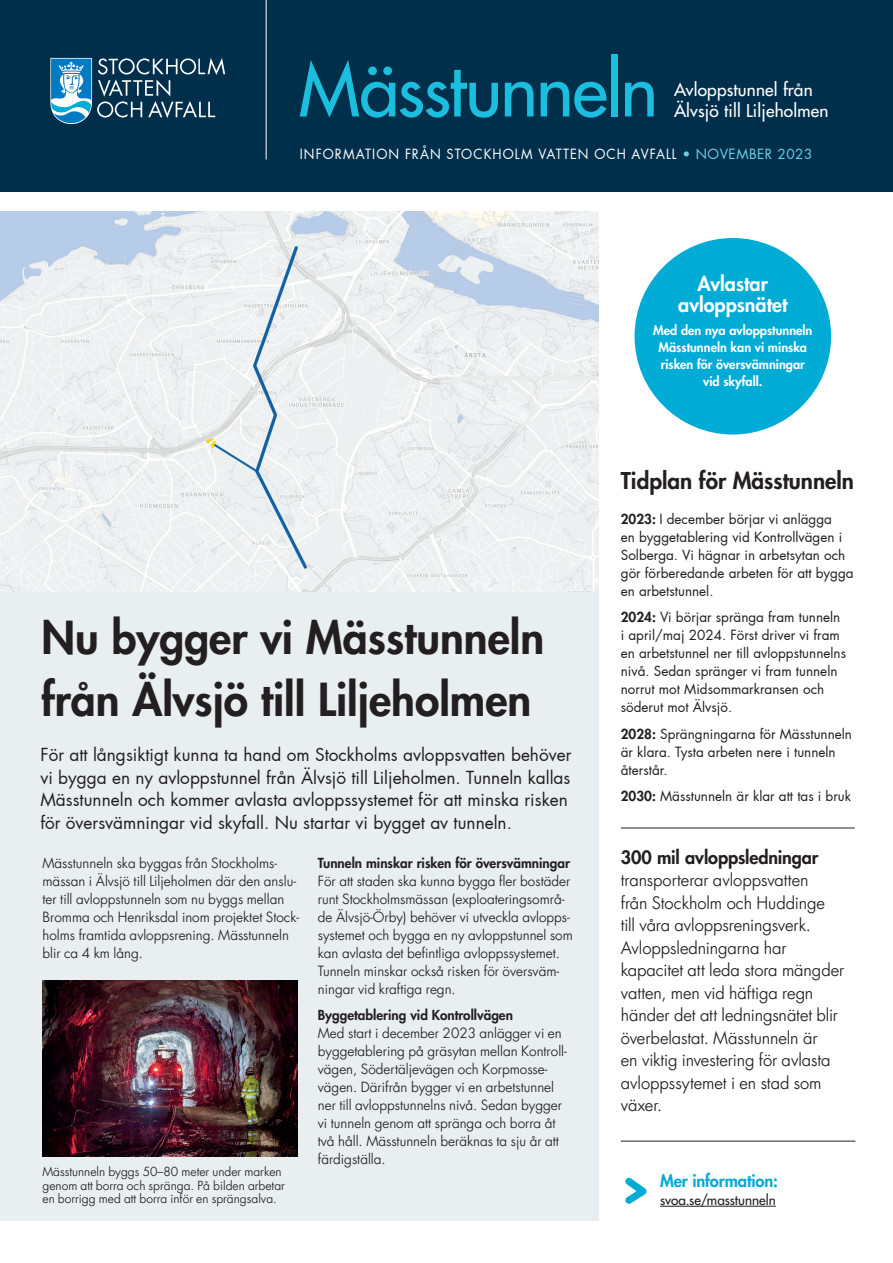
<style>
.page{position:relative;width:893px;height:1263px;background:#fff}
.page>*{position:absolute;margin:0;border:0;box-sizing:border-box;transform-origin:0 0}
.t1{font:500 72px "Futura LT Pro";letter-spacing:-.025em;color:#1cbedf}
.t2{font:800 44.25px/61.5px "Futura LT Pro";color:#231f20}
.t3{font:800 22.5px "Futura LT Pro";color:#231f20}
.t4{font:800 19.8px/21px "Futura LT Pro";color:#fff;text-align:center}
.t5{font:800 18px "Futura LT Pro";letter-spacing:-.005em;color:#231f20}
.t6{font:17.25px/22.5px "Futura";color:#231f20}
.t7{font:500 17.25px/20.7px "Futura LT Pro";letter-spacing:.01em;color:#fff}
.t8{font:800 16.65px "Futura LT Pro";letter-spacing:-.01em;color:#00acd5}
.t9{font:16.5px/22.5px "Futura L Tfor SVOA Sm Lt";letter-spacing:-.005em;color:#231f20}
.t10{font:13.5px/18px "Futura L Tfor SVOA Sm Lt";color:#231f20}
.t11{font:13.5px/18px "Futura";color:#231f20}
.t12{font:800 13.5px "Futura LT Pro";color:#231f20}
.t13{font:13.5px "Futura";letter-spacing:.075em;color:#fff;scale:.95 1}
.t14{font:500 13.5px "Futura LT Pro";letter-spacing:-.005em;color:#231f20}
.t15{font:800 12.75px/17px "Futura LT Pro";color:#fff;text-align:center}
.t16{font:12px/13.5px "Futura L Tfor SVOA Sm Lt";color:#231f20}
.s1{color:#6fcee7}
.s2{font-family:"Futura LT Pro";font-weight:800}
</style>
<div class="page">
<div style="left:0;top:212px;width:598px;height:1008px;background:#e9eef0"></div>
<div style="left:0;top:0;width:893px;height:191px;background:#002f4c"></div>
<svg style="left:50px;top:58px;width:175px;height:66px"></svg>
<hr style="left:266px;top:0;width:1px;height:159px;background:#fff">
<div style="left:635px;top:238px;width:196px;height:197px;background:#00acd5;border-radius:50%"></div>
<img style="left:43px;top:981px;width:255px;height:176px">
<hr style="left:660px;top:1206px;width:116px;height:1px;background:#231f20">
<hr style="left:621px;top:1141px;width:234px;height:1px;background:#231f20">
<hr style="left:621px;top:828px;width:234px;height:1px;background:#231f20">
<svg style="left:625px;top:1177px;width:22px;height:27px"></svg>
<img style="left:0;top:212px;width:598px;height:379px">
<h1 class="t1" style="left:299px;top:36px;width:361px">Mässtunneln</h1>
<p class="t7" style="left:674px;top:78px;width:156px">Avloppstunnel från<br>Älvsjö till Liljeholmen</p>
<p class="t13" style="left:300px;top:145px;width:541px">INFORMATION FRÅN STOCKHOLM VATTEN OCH AVFALL <span class="s1">• NOVEMBER 2023</span></p>
<h2 class="t2" style="left:41px;top:605px;width:504px">Nu bygger vi Mässtunneln från Älvsjö till Liljeholmen</h2>
<p class="t6" style="left:40px;top:744px;width:533px">För att långsiktigt kunna ta hand om Stockholms avloppsvatten behöver vi bygga en ny avloppstunnel från Älvsjö till Liljeholmen. Tunneln kallas Mässtunneln och kommer avlasta avloppssystemet för att minska risken för översvämningar vid skyfall. Nu startar vi bygget av tunneln.</p>
<p class="t10" style="left:43px;top:854px;width:258px">Mässtunneln ska byggas från Stockholms&shy;mässan i Älvsjö till Liljeholmen där den anslu&shy;ter till avloppstunneln som nu byggs mellan Bromma och Henriksdal inom projektet Stock&shy;holms framtida avloppsrening. Mässtunneln blir ca 4 km lång.</p>
<p class="t12" style="left:318px;top:852px;width:254px">Tunneln minskar risken för översvämningar</p>
<p class="t10" style="left:318px;top:872px;width:257px">För att staden ska kunna bygga fler bostäder runt Stockholmsmässan (exploateringsområ&shy;de Älvsjö-Örby) behöver vi utveckla avlopps&shy;systemet och bygga en ny avloppstunnel som kan avlasta det befintliga avloppssystemet.<br>Tunneln minskar också risken för översväm&shy;ningar vid kraftiga regn.</p>
<p class="t12" style="left:318px;top:1005px;width:197px">Byggetablering vid Kontrollvägen</p>
<p class="t10" style="left:318px;top:1024px;width:250px">Med start i december 2023 anlägger vi en byggetablering på gräsytan mellan Kontroll&shy;vägen, Södertäljevägen och Korpmosse&shy;vägen. Därifrån bygger vi en arbetstunnel ner till avloppstunnelns nivå. Sedan bygger vi tunneln genom att spränga och borra åt två håll. Mässtunneln beräknas ta sju år att färdigställa.</p>
<p class="t16" style="left:43px;top:1165px;width:244px">Mässtunneln byggs 50–80 meter under marken genom att borra och spränga. På bilden arbetar en borrigg med att borra inför en sprängsalva.</p>
<h3 class="t4" style="left:678px;top:272px;width:111px">Avlastar avloppsnätet</h3>
<p class="t15" style="left:653px;top:321px;width:161px">Med den nya avloppstunneln<br>Mässtunneln kan vi minska risken för översvämningar vid skyfall.</p>
<h3 class="t3" style="left:621px;top:463px;width:235px">Tidplan för Mässtunneln</h3>
<p class="t11" style="left:621px;top:510px;width:234px"><span class="s2">2023:</span> I december börjar vi anlägga<br>en byggetablering vid Kontrollvägen i Solberga. Vi hägnar in arbetsytan och gör förberedande arbeten för att bygga en arbetstunnel.</p>
<p class="t11" style="left:621px;top:608px;width:227px"><span class="s2">2024:</span> Vi börjar spränga fram tunneln i april/maj 2024. Först driver vi fram en arbetstunnel ner till avloppstunnelns nivå. Sedan spränger vi fram tunneln norrut mot Midsommarkransen och söderut mot Älvsjö.</p>
<p class="t11" style="left:621px;top:725px;width:233px"><span class="s2">2028:</span> Sprängningarna för Mässtunneln är klara. Tysta arbeten nere i tunneln återstår.</p>
<p class="t11" style="left:621px;top:787px;width:232px"><span class="s2">2030:</span> Mässtunneln är klar att tas i bruk</p>
<h3 class="t5" style="left:621px;top:843px;width:199px">300 mil avloppsledningar</h3>
<p class="t9" style="left:621px;top:869px;width:225px">transporterar avloppsvatten<br>från Stockholm och Huddinge<br>till våra avloppsreningsverk.<br>Avloppsledningarna har kapacitet att leda stora mängder vatten, men vid häftiga regn händer det att ledningsnätet blir överbelastat. Mässtunneln är<br>en viktig investering för avlasta avloppssytemet i en stad som växer.</p>
<p class="t8" style="left:660px;top:1168px;width:119px">Mer information:</p>
<p class="t14" style="left:660px;top:1190px;width:117px">svoa.se/masstunneln</p>
</div>
